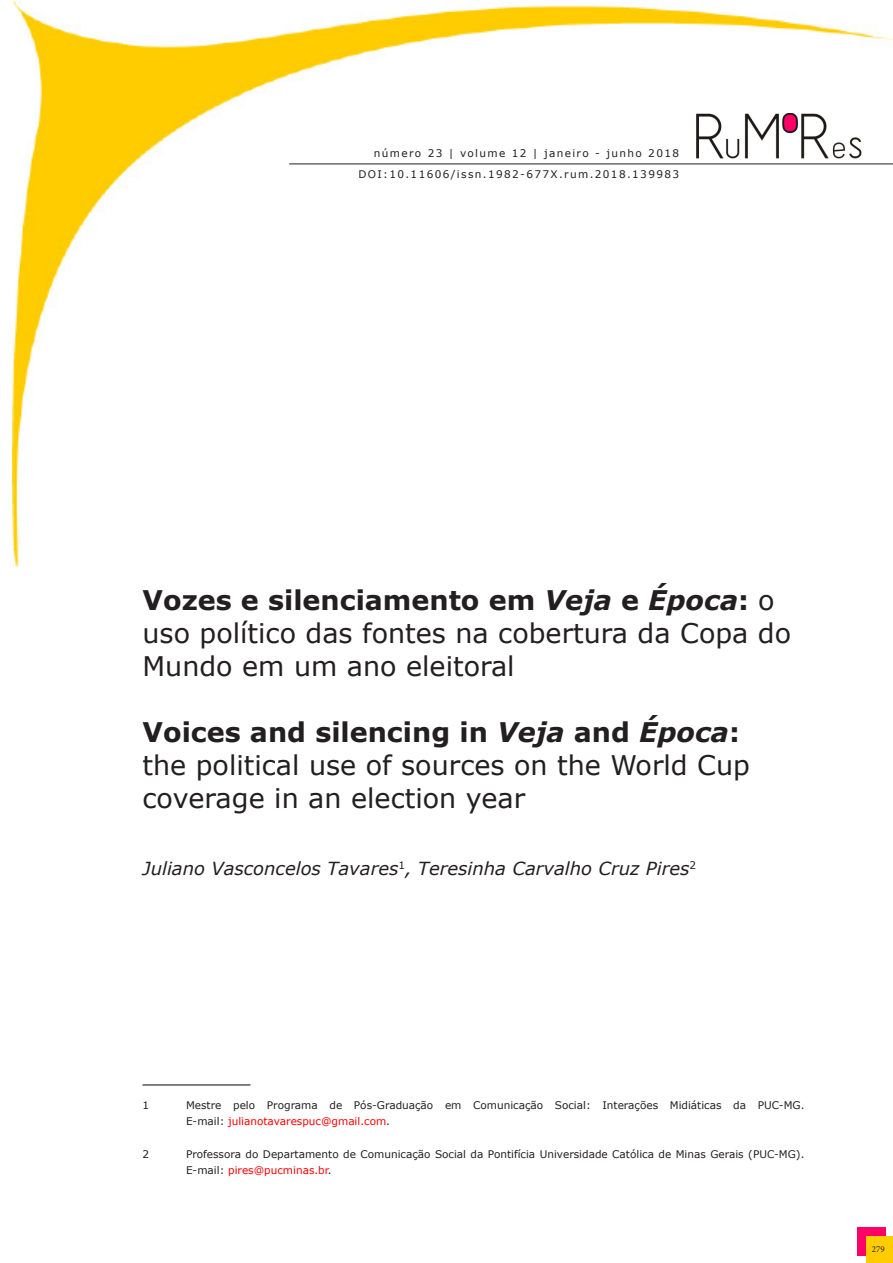
<style>
.page{position:relative;width:893px;height:1263px;background:#fff}
.page>*{position:absolute;margin:0;border:0;box-sizing:border-box;transform-origin:0 0}
.TITULO_Artigo{font:27px/33.2px "Verdana";color:#231f20}
.AUTOR_artigo{font:italic 18px "Verdana";color:#231f20}
.Nota_de_rodapé{font:10.5px/16.5px "Verdana";color:#231f20}
.Nota_de_rodapé-2{font:10.5px "Verdana";letter-spacing:.13em;color:#231f20}
.t1{font:9px "Minion Pro";color:#231f20}
.s1{font-weight:700}
.s2{font-weight:700;font-style:italic}
.s3{color:#f00}
</style>
<div class="page">
<div style="left:857px;top:1227px;width:29px;height:28px;background:#f06"></div>
<div style="left:866px;top:1236px;width:27px;height:27px;background:#fc0"></div>
<img style="left:12px;top:0;width:881px;height:567px">
<hr style="left:289px;top:164px;width:604px;height:1px;background:#231f20">
<hr style="left:142px;top:1084px;width:108px;height:1px;background:#231f20">
<p class="Nota_de_rodapé-2" style="left:374px;top:146px;width:307px">número 23 | volume 12 | janeiro - junho 2018</p>
<p class="Nota_de_rodapé-2" style="left:358px;top:167px;width:322px">DOI:10.11606/issn.1982-677X.rum.2018.139983</p>
<p class="TITULO_Artigo" style="left:142px;top:583px;width:650px"><span class="s1">Vozes e silenciamento em</span> <span class="s2">Veja</span> <span class="s1">e</span> <span class="s2">Época</span><span class="s1">:</span> o uso político das fontes na cobertura da Copa do<br>Mundo em um ano eleitoral</p>
<p class="TITULO_Artigo" style="left:142px;top:715px;width:609px"><span class="s1">Voices and silencing in</span> <span class="s2">Veja</span> <span class="s1">and</span> <span class="s2">Época</span><span class="s1">: </span>the political use of sources on the World Cup coverage in an election year</p>
<p class="AUTOR_artigo" style="left:142px;top:856px;width:555px">Juliano Vasconcelos Tavares<sup>1</sup>, Teresinha Carvalho Cruz Pires<sup>2</sup></p>
<p class="Nota_de_rodapé" style="left:142px;top:1097px;width:8px">1</p>
<p class="Nota_de_rodapé" style="left:186px;top:1097px;width:620px">Mestre pelo Programa de Pós-Graduação em Comunicação Social: Interações Midiáticas da PUC-MG.<br>E-mail: <span class="s3">julianotavarespuc@gmail.com</span>.</p>
<p class="Nota_de_rodapé" style="left:142px;top:1146px;width:8px">2</p>
<p class="Nota_de_rodapé" style="left:186px;top:1146px;width:620px">Professora do Departamento de Comunicação Social da Pontifícia Universidade Católica de Minas Gerais (PUC-MG).<br>E-mail: <span class="s3">pires@pucminas.br</span>.</p>
<p class="t1" style="left:872px;top:1243px;width:14px">279</p>
</div>
